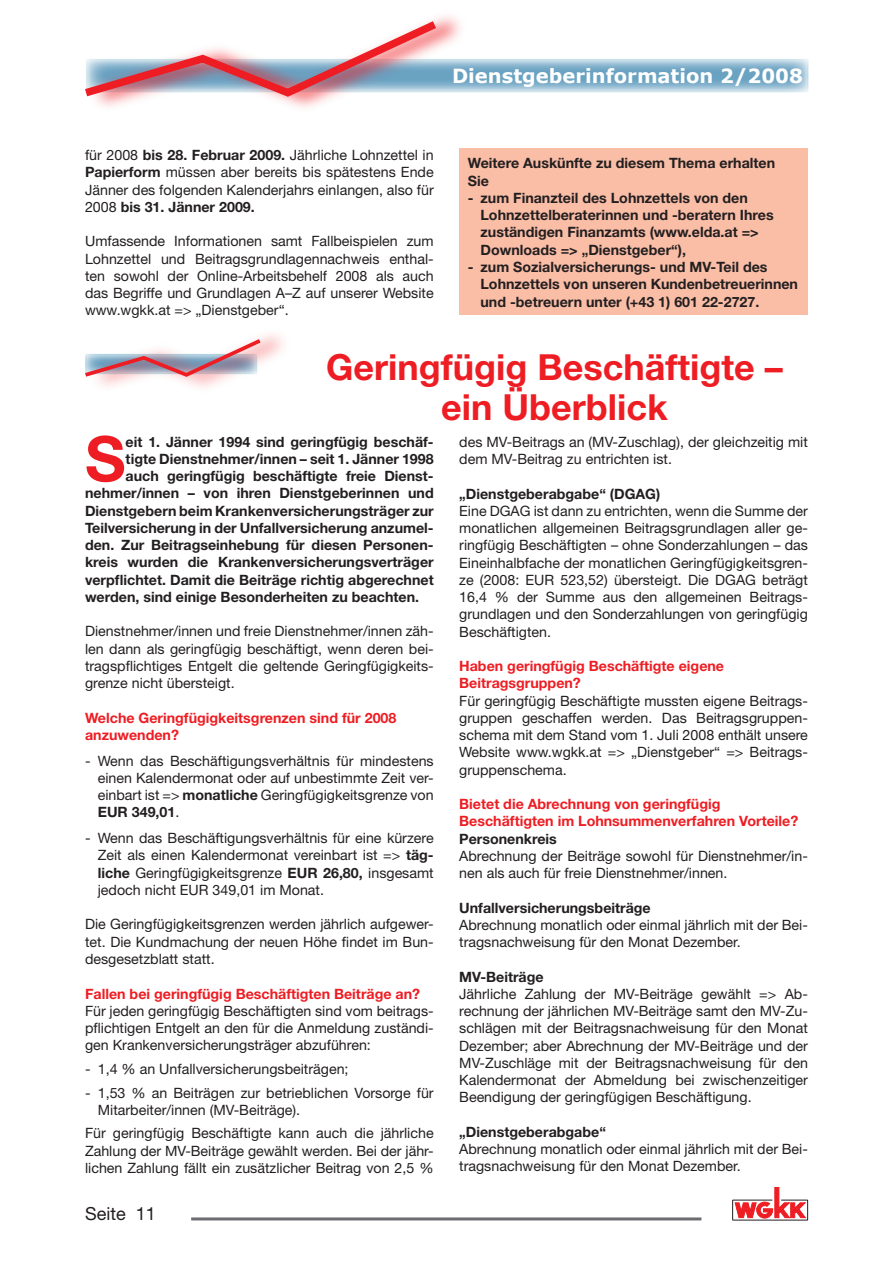
<style>
.page{position:relative;width:893px;height:1263px;background:#fff}
.page>*{position:absolute;margin:0;border:0;box-sizing:border-box;transform-origin:0 0}
.t1{font:700 62.55px "Helvetica Neue";color:#ee1d23}
.t2{font:700 36px/40.2px "Helvetica Neue";color:#ee1d23;text-align:center}
.t3{font:700 19.5px "Verdana";color:#fff}
.t4{font:18px "Helvetica Neue";color:#231f20}
.t5{font:14.25px/17.2px "Helvetica Neue";color:#231f20;text-align:justify}
.t6{font:700 14.25px/17.2px "Helvetica Neue";color:#231f20}
.t7{font:700 14.25px/17.2px "Helvetica Neue";color:#ee1d23}
.s1{font-weight:700}
</style>
<div class="page">
<svg style="left:467px;top:62px;width:339px;height:28px;background:#81b0cb"></svg>
<svg style="left:98px;top:16px;width:369px;height:92px"></svg>
<svg style="left:85px;top:16px;width:359px;height:86px"></svg>
<div style="left:732px;top:1200px;width:76px;height:20px;border:1px solid #231f20"></div>
<svg style="left:735px;top:1187px;width:71px;height:31px"></svg>
<hr style="left:191px;top:1217px;width:510px;height:3px;background:#6c6d70">
<svg style="left:97px;top:334px;width:186px;height:54px"></svg>
<svg style="left:85px;top:336px;width:180px;height:43px"></svg>
<div style="left:459px;top:149px;width:349px;height:166px;background:#fabda6"></div>
<h3 class="t3" style="left:452px;top:63px;width:352px">Dienstgeberinformation 2/2008</h3>
<p class="t5" style="left:85px;top:146px;width:350px">für 2008 <span class="s1">bis 28. Februar 2009.</span> Jährliche Lohnzettel in <span class="s1">Papierform</span> müssen aber bereits bis spätestens Ende Jänner des folgenden Kalenderjahrs einlangen, also für 2008 <span class="s1">bis 31. Jänner 2009.</span></p>
<p class="t5" style="left:85px;top:232px;width:350px">Umfassende Informationen samt Fallbeispielen zum Lohnzettel und Beitragsgrundlagennachweis enthal&shy;ten sowohl der Online-Arbeitsbehelf 2008 als auch das Begriffe und Grundlagen A–Z auf unserer Website www.wgkk.at =&gt; „Dienstgeber“.</p>
<p class="t6" style="left:468px;top:154px;width:309px">Weitere Auskünfte zu diesem Thema erhalten<br>Sie</p>
<p class="t6" style="left:480px;top:189px;width:295px;text-indent:-13px">- zum Finanzteil des Lohnzettels von den Lohnzettelberaterinnen und -beratern Ihres zuständigen Finanzamts (www.elda.at =&gt; Downloads =&gt; „Dienstgeber“),</p>
<p class="t6" style="left:480px;top:258px;width:319px;text-indent:-13px">- zum Sozialversicherungs- und MV-Teil des<br>Lohnzettels von unseren Kundenbetreuerinnen und -betreuern unter (+43 1) 601 22-2727.</p>
<h2 class="t2" style="left:326px;top:346px;width:458px">Geringfügig Beschäftigte – ein Überblick</h2>
<h1 class="t1" style="left:85px;top:420px;width:42px">S</h1>
<p class="t6" style="left:126px;top:433px;width:310px">eit 1. Jänner 1994 sind geringfügig beschäf-</p>
<p class="t6" style="left:126px;top:450px;width:310px">tigte Dienstnehmer/innen – seit 1. Jänner 1998</p>
<p class="t6" style="left:126px;top:467px;width:310px">auch geringfügig beschäftigte freie Dienst-</p>
<p class="t6" style="left:85px;top:484px;width:350px">nehmer/innen – von ihren Dienstgeberinnen und</p>
<p class="t6" style="left:85px;top:502px;width:350px">Dienstgebern beim Krankenversicherungsträger zur</p>
<p class="t6" style="left:85px;top:519px;width:350px">Teilversicherung in der Unfallversicherung anzumel-</p>
<p class="t6" style="left:85px;top:536px;width:350px">den. Zur Beitragseinhebung für diesen Personen-</p>
<p class="t6" style="left:85px;top:553px;width:350px">kreis wurden die Krankenversicherungsverträger</p>
<p class="t6" style="left:85px;top:571px;width:350px">verpflichtet. Damit die Beiträge richtig abgerechnet</p>
<p class="t6" style="left:85px;top:588px;width:336px">werden, sind einige Besonderheiten zu beachten.</p>
<p class="t5" style="left:85px;top:622px;width:350px">Dienstnehmer/innen und freie Dienstnehmer/innen zäh&shy;len dann als geringfügig beschäftigt, wenn deren bei&shy;tragspflichtiges Entgelt die geltende Geringfügigkeits&shy;grenze nicht übersteigt.</p>
<p class="t7" style="left:85px;top:709px;width:313px">Welche Geringfügigkeitsgrenzen sind für 2008 anzuwenden?</p>
<p class="t5" style="left:98px;top:752px;width:337px;text-indent:-13px">- Wenn das Beschäftigungsverhältnis für mindestens einen Kalendermonat oder auf unbestimmte Zeit ver&shy;einbart ist =&gt; <span class="s1">monatliche</span> Geringfügigkeitsgrenze von <span class="s1">EUR 349,01</span>.</p>
<p class="t5" style="left:98px;top:829px;width:337px;text-indent:-13px">- Wenn das Beschäftigungsverhältnis für eine kürzere Zeit als einen Kalendermonat vereinbart ist =&gt; <span class="s1">täg&shy;liche</span> Geringfügigkeitsgrenze <span class="s1">EUR 26,80,</span> insgesamt jedoch nicht EUR 349,01 im Monat.</p>
<p class="t5" style="left:85px;top:915px;width:350px">Die Geringfügigkeitsgrenzen werden jährlich aufgewer&shy;tet. Die Kundmachung der neuen Höhe findet im Bun&shy;desgesetzblatt statt.</p>
<p class="t7" style="left:85px;top:984px;width:337px">Fallen bei geringfügig Beschäftigten Beiträge an?</p>
<p class="t5" style="left:85px;top:1002px;width:350px">Für jeden geringfügig Beschäftigten sind vom beitrags&shy;pflichtigen Entgelt an den für die Anmeldung zuständi&shy;gen Krankenversicherungsträger abzuführen:</p>
<p class="t5" style="left:85px;top:1060px;width:265px">- 1,4 % an Unfallversicherungsbeiträgen;</p>
<p class="t5" style="left:98px;top:1083px;width:337px;text-indent:-13px">- 1,53 % an Beiträgen zur betrieblichen Vorsorge für<br>Mitarbeiter/innen (MV-Beiträge).</p>
<p class="t5" style="left:85px;top:1124px;width:350px">Für geringfügig Beschäftigte kann auch die jährliche Zahlung der MV-Beiträge gewählt werden. Bei der jähr&shy;lichen Zahlung fällt ein zusätzlicher Beitrag von 2,5 %</p>
<p class="t4" style="left:85px;top:1203px;width:72px">Seite 11</p>
<p class="t5" style="left:459px;top:433px;width:350px">des MV-Beitrags an (MV-Zuschlag), der gleichzeitig mit dem MV-Beitrag zu entrichten ist.</p>
<p class="t6" style="left:459px;top:484px;width:203px">„Dienstgeberabgabe“ (DGAG)</p>
<p class="t5" style="left:459px;top:502px;width:350px">Eine DGAG ist dann zu entrichten, wenn die Summe der monatlichen allgemeinen Beitragsgrundlagen aller ge&shy;ringfügig Beschäftigten – ohne Sonderzahlungen – das Eineinhalbfache der monatlichen Geringfügigkeitsgren&shy;ze (2008: EUR 523,52) übersteigt. Die DGAG beträgt 16,4 % der Summe aus den allgemeinen Beitrags&shy;grundlagen und den Sonderzahlungen von geringfügig Beschäftigten.</p>
<p class="t7" style="left:459px;top:657px;width:266px">Haben geringfügig Beschäftigte eigene<br>Beitragsgruppen?</p>
<p class="t5" style="left:459px;top:692px;width:350px">Für geringfügig Beschäftigte mussten eigene Beitrags&shy;gruppen geschaffen werden. Das Beitragsgruppen&shy;schema mit dem Stand vom 1. Juli 2008 enthält unsere Website www.wgkk.at =&gt; „Dienstgeber“ =&gt; Beitrags&shy;gruppenschema.</p>
<p class="t7" style="left:459px;top:795px;width:341px">Bietet die Abrechnung von geringfügig<br>Beschäftigten im Lohnsummenverfahren Vorteile?</p>
<p class="t6" style="left:459px;top:829px;width:99px">Personenkreis</p>
<p class="t5" style="left:459px;top:847px;width:350px">Abrechnung der Beiträge sowohl für Dienstnehmer/in&shy;nen als auch für freie Dienstnehmer/innen.</p>
<p class="t6" style="left:459px;top:898px;width:193px">Unfallversicherungsbeiträge</p>
<p class="t5" style="left:459px;top:916px;width:350px">Abrechnung monatlich oder einmal jährlich mit der Bei&shy;tragsnachweisung für den Monat Dezember.</p>
<p class="t6" style="left:459px;top:967px;width:86px">MV-Beiträge</p>
<p class="t5" style="left:459px;top:985px;width:350px">Jährliche Zahlung der MV-Beiträge gewählt =&gt; Ab&shy;rechnung der jährlichen MV-Beiträge samt den MV-Zu&shy;schlägen mit der Beitragsnachweisung für den Monat Dezember; aber Abrechnung der MV-Beiträge und der MV-Zuschläge mit der Beitragsnachweisung für den Kalendermonat der Abmeldung bei zwischenzeitiger Beendigung der geringfügigen Beschäftigung.</p>
<p class="t6" style="left:459px;top:1123px;width:148px">„Dienstgeberabgabe“</p>
<p class="t5" style="left:459px;top:1140px;width:350px">Abrechnung monatlich oder einmal jährlich mit der Bei&shy;tragsnachweisung für den Monat Dezember.</p>
</div>
